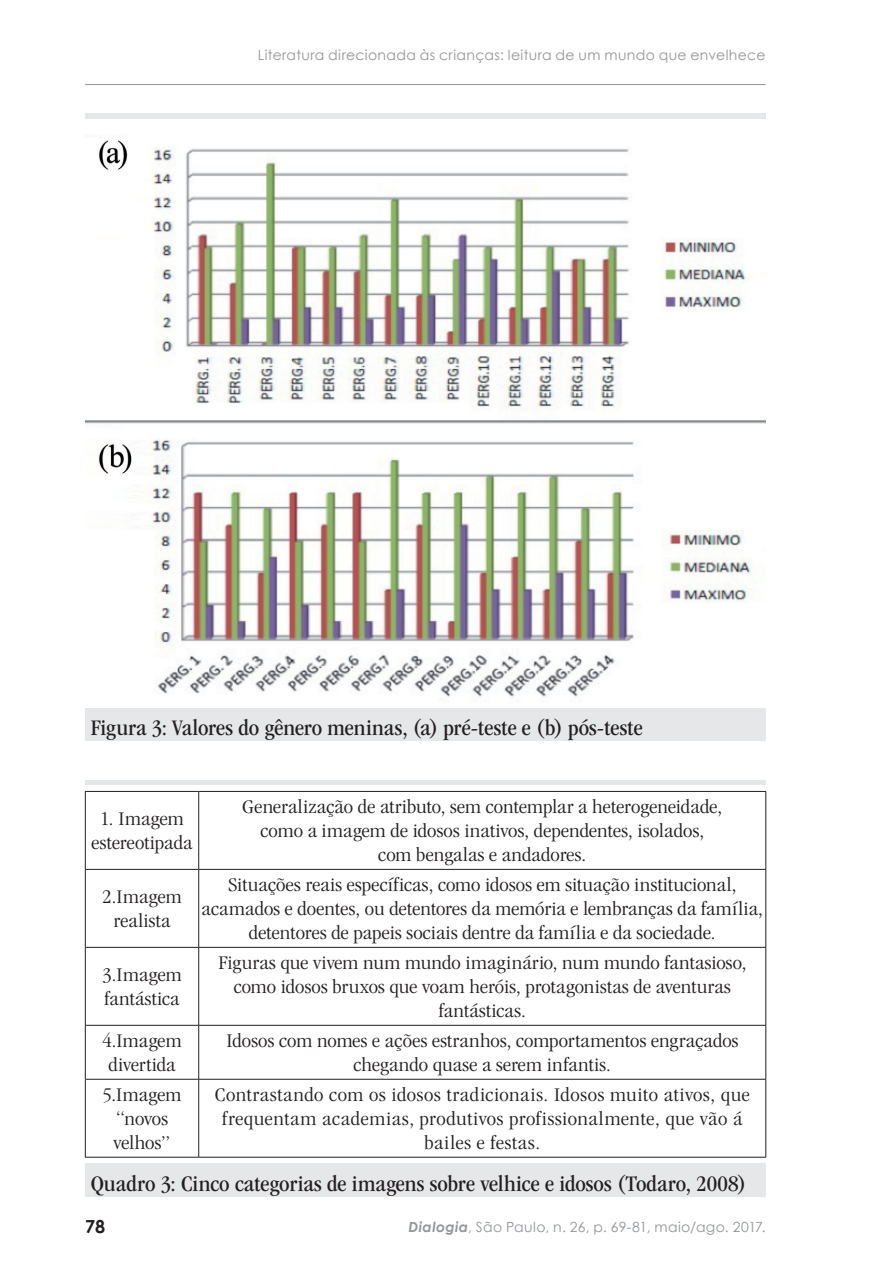
<style>
.page{position:relative;width:879px;height:1276px;background:#fff}
.page>*{position:absolute;margin:0;border:0;box-sizing:border-box;transform-origin:0 0}
.Di_Tabela_-_titulo{font:condensed 23px "ITC Garamond Std";color:#231f20;scale:1.1 1}
.t1{font:300 condensed 20px/24px "ITC Garamond Std";letter-spacing:.005em;color:#231f20;text-align:center;scale:1.2 1}
.t2{font:300 condensed 20px/24px "ITC Garamond Std";letter-spacing:.025em;color:#231f20;text-align:center;scale:1.2 1}
.t3{font:700 18px "Century Gothic";color:#231f20}
.t4{font:14px "Century Gothic";letter-spacing:.025em;color:#939598}
.s1{font-weight:700;font-style:italic}
</style>
<div class="page">
<hr style="left:85px;top:84px;width:680px;height:1px;background:#939598">
<div style="left:85px;top:113px;width:680px;height:627px;background:#e6e7e9"></div>
<div style="left:85px;top:119px;width:680px;height:588px;background:#fff"></div>
<img style="left:85px;top:140px;width:680px;height:557px">
<div style="left:85px;top:780px;width:680px;height:416px;background:#e6e7e9"></div>
<div style="left:85px;top:785px;width:680px;height:378px;background:#fff"></div>
<hr style="left:85px;top:791px;width:114px;height:1px;background:#231f20">
<hr style="left:85px;top:791px;width:1px;height:78px;background:#231f20">
<hr style="left:199px;top:791px;width:567px;height:1px;background:#231f20">
<hr style="left:198px;top:791px;width:1px;height:78px;background:#231f20">
<hr style="left:765px;top:791px;width:1px;height:78px;background:#231f20">
<hr style="left:85px;top:869px;width:114px;height:1px;background:#231f20">
<hr style="left:85px;top:869px;width:1px;height:78px;background:#231f20">
<hr style="left:199px;top:869px;width:567px;height:1px;background:#231f20">
<hr style="left:198px;top:869px;width:1px;height:78px;background:#231f20">
<hr style="left:765px;top:869px;width:1px;height:78px;background:#231f20">
<hr style="left:85px;top:947px;width:114px;height:1px;background:#231f20">
<hr style="left:85px;top:947px;width:1px;height:78px;background:#231f20">
<hr style="left:199px;top:947px;width:567px;height:1px;background:#231f20">
<hr style="left:198px;top:947px;width:1px;height:78px;background:#231f20">
<hr style="left:765px;top:947px;width:1px;height:78px;background:#231f20">
<hr style="left:85px;top:1025px;width:114px;height:1px;background:#231f20">
<hr style="left:85px;top:1025px;width:1px;height:54px;background:#231f20">
<hr style="left:199px;top:1025px;width:567px;height:1px;background:#231f20">
<hr style="left:198px;top:1025px;width:1px;height:54px;background:#231f20">
<hr style="left:765px;top:1025px;width:1px;height:54px;background:#231f20">
<hr style="left:85px;top:1079px;width:114px;height:1px;background:#231f20">
<hr style="left:85px;top:1079px;width:1px;height:78px;background:#231f20">
<hr style="left:199px;top:1079px;width:567px;height:1px;background:#231f20">
<hr style="left:198px;top:1079px;width:1px;height:78px;background:#231f20">
<hr style="left:765px;top:1079px;width:1px;height:78px;background:#231f20">
<hr style="left:85px;top:1157px;width:114px;height:1px;background:#231f20">
<hr style="left:199px;top:1157px;width:567px;height:1px;background:#231f20">
<p class="t4" style="left:258px;top:47px;width:509px">Literatura direcionada às crianças: leitura de um mundo que envelhece</p>
<p class="Di_Tabela_-_titulo" style="left:91px;top:715px;width:503px">Figura 3: Valores do gênero meninas, (a) pré-teste e (b) pós-teste</p>
<p class="t1" style="left:91px;top:807px;width:86px">1. Imagem estereotipada</p>
<p class="t1" style="left:102px;top:885px;width:68px">2.Imagem realista</p>
<p class="t1" style="left:102px;top:963px;width:68px;text-align:left">3.Imagem fantástica</p>
<p class="t1" style="left:242px;top:795px;width:401px">Generalização de atributo, sem contemplar a heterogeneidade, como a imagem de idosos inativos, dependentes, isolados, com bengalas e andadores.</p>
<p class="t1" style="left:202px;top:873px;width:469px">Situações reais específicas, como idosos em situação institucional, acamados e doentes, ou detentores da memória e lembranças da família, detentores de papeis sociais dentre da família e da sociedade.</p>
<p class="t1" style="left:218px;top:951px;width:441px">Figuras que vivem num mundo imaginário, num mundo fantasioso, como idosos bruxos que voam heróis, protagonistas de aventuras fantásticas.</p>
<p class="t1" style="left:102px;top:1029px;width:68px">4.Imagem divertida</p>
<p class="t1" style="left:226px;top:1029px;width:428px">Idosos com nomes e ações estranhos, comportamentos engraçados chegando quase a serem infantis.</p>
<p class="t1" style="left:102px;top:1083px;width:67px">5.Imagem “novos velhos”</p>
<p class="t2" style="left:215px;top:1083px;width:447px">Contrastando com os idosos tradicionais. Idosos muito ativos, que frequentam academias, produtivos profissionalmente, que vão á bailes e festas.</p>
<p class="Di_Tabela_-_titulo" style="left:91px;top:1170px;width:597px">Quadro 3: Cinco categorias de imagens sobre velhice e idosos (Todaro, 2008)</p>
<p class="t3" style="left:85px;top:1215px;width:22px">78</p>
<p class="t4" style="left:408px;top:1218px;width:358px"><span class="s1">Dialogia</span>, São Paulo, n. 26, p. 69-81, maio/ago. 2017.</p>
</div>
